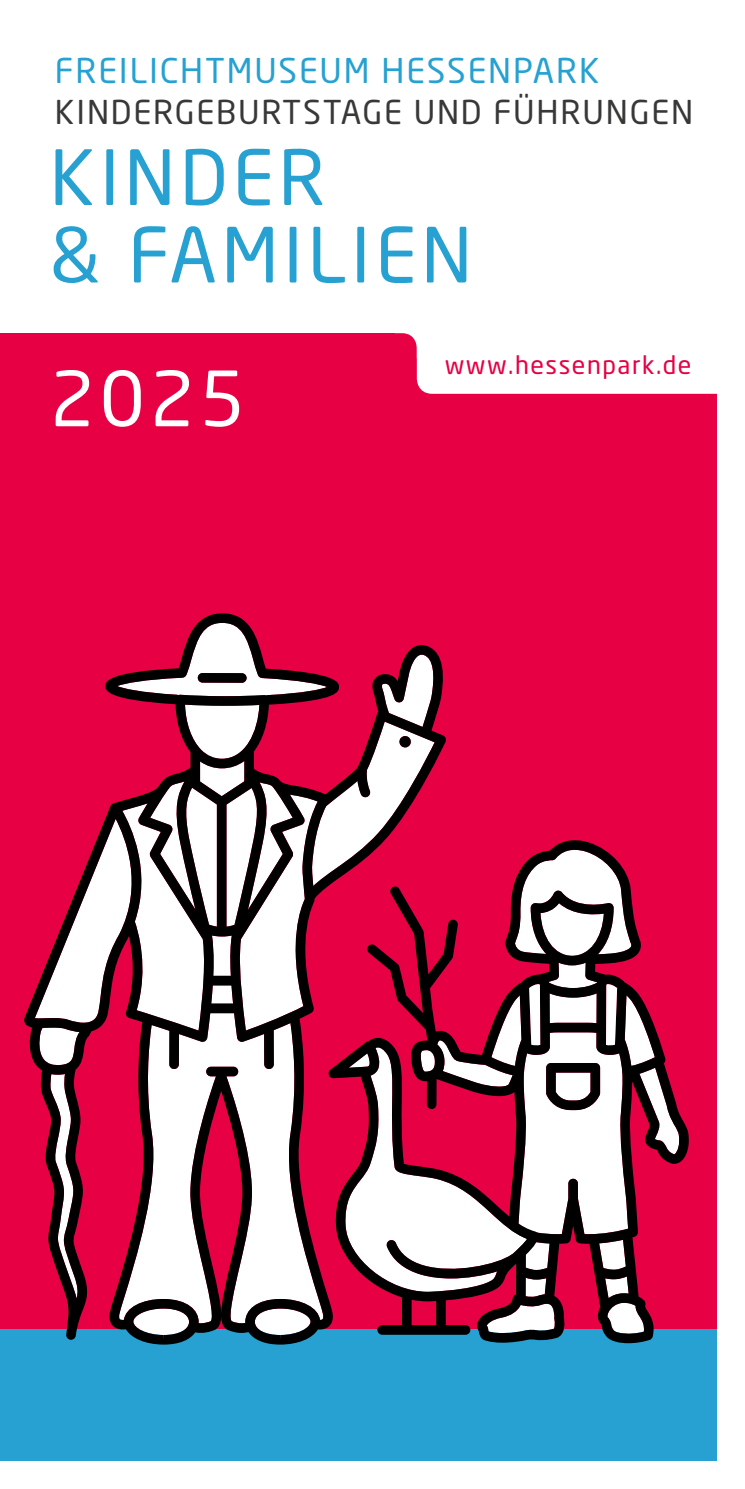
<style>
.page{position:relative;width:745px;height:1489px;background:#fff}
.page>*{position:absolute;margin:0;border:0;box-sizing:border-box;transform-origin:0 0}
.t1{font:75px/77.5px "Neo Sans Pro Cyr";letter-spacing:.06em;color:#26a1d1}
.t2{font:75px "Neo Sans Pro Cyr";color:#fff}
.t3{font:33.75px "Neo Sans Pro Cyr";letter-spacing:.055em;color:#26a1d1}
.t4{font:32.5px "Neo Sans Pro Cyr";letter-spacing:.055em;color:#383937}
.t5{font:25px "Neo Sans Pro Cyr";letter-spacing:.06em;color:#e70044}
</style>
<div class="page">
<div style="left:0;top:333px;width:716px;height:1075px;background:#e70044"></div>
<div style="left:0;top:1329px;width:716px;height:131px;background:#26a1d1"></div>
<svg style="left:35px;top:623px;width:645px;height:716px"></svg>
<svg style="left:328px;top:1037px;width:210px;height:297px"></svg>
<svg style="left:395px;top:333px;width:322px;height:61px;background:#fdecf1"></svg>
<p class="t3" style="left:55px;top:49px;width:545px">FREILICHTMUSEUM HESSENPARK</p>
<p class="t4" style="left:55px;top:92px;width:639px">KINDERGEBURTSTAGE UND FÜHRUNGEN</p>
<p class="t1" style="left:50px;top:137px;width:424px">KINDER<br>&amp; FAMILIEN</p>
<p class="t2" style="left:50px;top:353px;width:196px">2025</p>
<p class="t5" style="left:444px;top:349px;width:248px">www.hessenpark.de</p>
</div>
